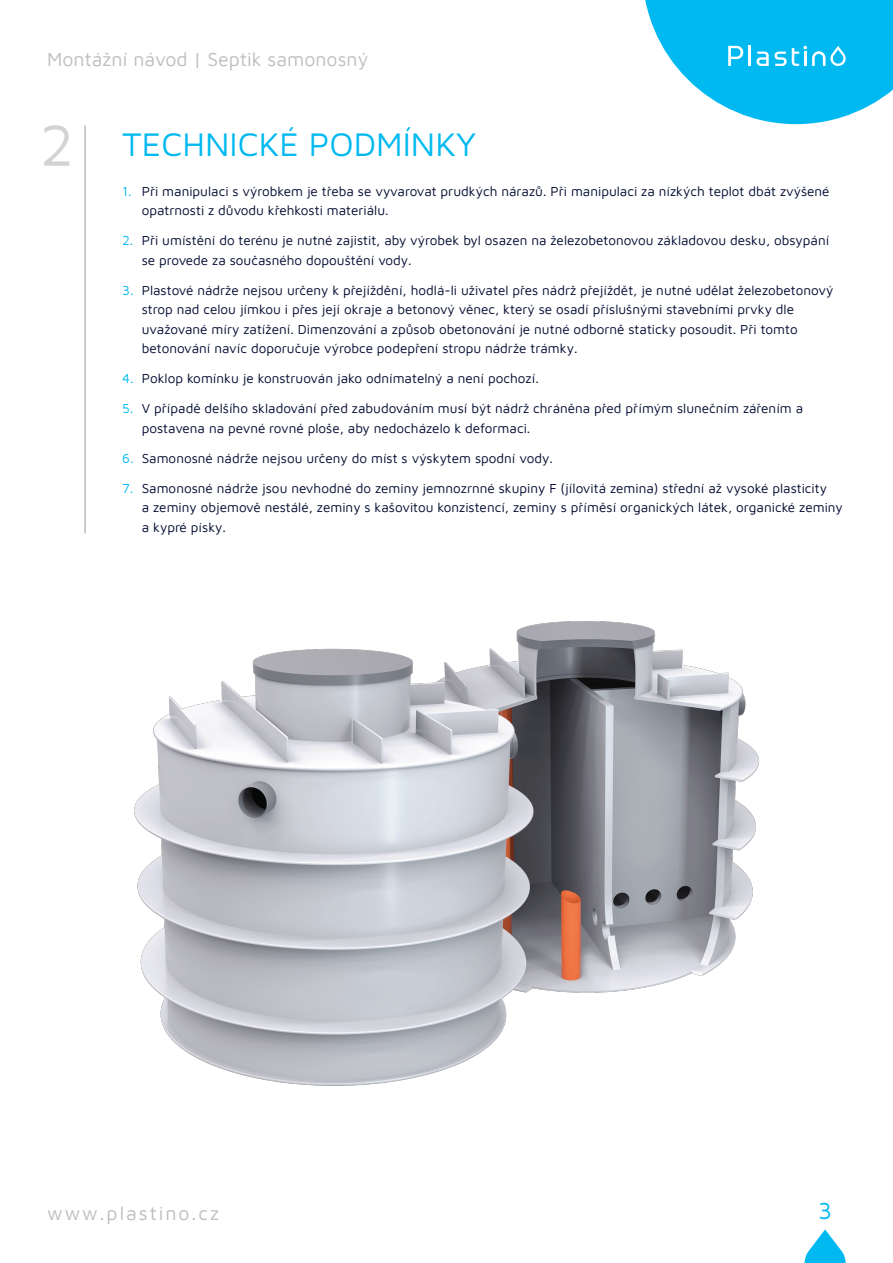
<style>
.page{position:relative;width:893px;height:1263px;background:#fff}
.page>*{position:absolute;margin:0;border:0;box-sizing:border-box;transform-origin:0 0}
.t1{font:33.75px "Maven Pro";color:#00b9f1}
.t2{font:24px "Maven Pro";color:#00b9f1}
.t3{font:19.5px "Maven Pro";color:#bcbec0}
.t4{font:19.5px "Maven Pro";letter-spacing:.1em;color:#bcbec0}
.t5{font:13.5px/19.5px "Maven Pro";color:#000a2f}
.t6{font:13.5px "Maven Pro";color:#00b9f1}
.s1{font-size:60px;color:#d1d3d4}
</style>
<div class="page">
<hr style="left:84px;top:126px;width:2px;height:407px;background:#bcbec0">
<svg style="left:805px;top:1229px;width:41px;height:34px"></svg>
<svg style="left:645px;top:0;width:248px;height:124px"></svg>
<img style="left:134px;top:621px;width:625px;height:465px">
<h3 class="t3" style="left:47px;top:46px;width:322px">Montážní návod | Septik samonosný</h3>
<h1 class="t1" style="left:39px;top:121px;width:438px"><span class="s1">2</span> TECHNICKÉ PODMÍNKY</h1>
<p class="t5" style="left:142px;top:181px;width:689px">Při manipulaci s výrobkem je třeba se vyvarovat prudkých nárazů. Při manipulaci za nízkých teplot dbát zvýšené opatrnosti z důvodu křehkosti materiálu.</p>
<p class="t5" style="left:142px;top:230px;width:689px">Při umístění do terénu je nutné zajistit, aby výrobek byl osazen na železobetonovou základovou desku, obsypání se provede za současného dopouštění vody.</p>
<p class="t5" style="left:142px;top:280px;width:693px">Plastové nádrže nejsou určeny k přejíždění, hodlá-li uživatel přes nádrž přejíždět, je nutné udělat železobetonový strop nad celou jímkou i přes její okraje a betonový věnec, který se osadí příslušnými stavebními prvky dle uvažované míry zatížení. Dimenzování a způsob obetonování je nutné odborně staticky posoudit. Při tomto betonování navíc doporučuje výrobce podepření stropu nádrže trámky.</p>
<p class="t5" style="left:142px;top:368px;width:399px">Poklop komínku je konstruován jako odnímatelný a není pochozí.</p>
<p class="t5" style="left:142px;top:398px;width:663px">V případě delšího skladování před zabudováním musí být nádrž chráněna před přímým slunečním zářením a postavena na pevné rovné ploše, aby nedocházelo k deformaci.</p>
<p class="t5" style="left:142px;top:448px;width:413px">Samonosné nádrže nejsou určeny do míst s výskytem spodní vody.</p>
<p class="t5" style="left:142px;top:478px;width:703px">Samonosné nádrže jsou nevhodné do zeminy jemnozrnné skupiny F (jílovitá zemina) střední až vysoké plasticity<br>a zeminy objemově nestálé, zeminy s kašovitou konzistencí, zeminy s příměsí organických látek, organické zeminy a kypré písky.</p>
<p class="t6" style="left:122px;top:182px;width:11px">1.</p>
<p class="t6" style="left:122px;top:231px;width:13px">2.</p>
<p class="t6" style="left:122px;top:281px;width:13px">3.</p>
<p class="t6" style="left:122px;top:369px;width:13px">4.</p>
<p class="t6" style="left:122px;top:399px;width:13px">5.</p>
<p class="t6" style="left:122px;top:449px;width:13px">6.</p>
<p class="t6" style="left:122px;top:479px;width:13px">7.</p>
<h3 class="t4" style="left:47px;top:1200px;width:173px">www.plastino.cz</h3>
<h2 class="t2" style="left:818px;top:1194px;width:15px">3</h2>
</div>
